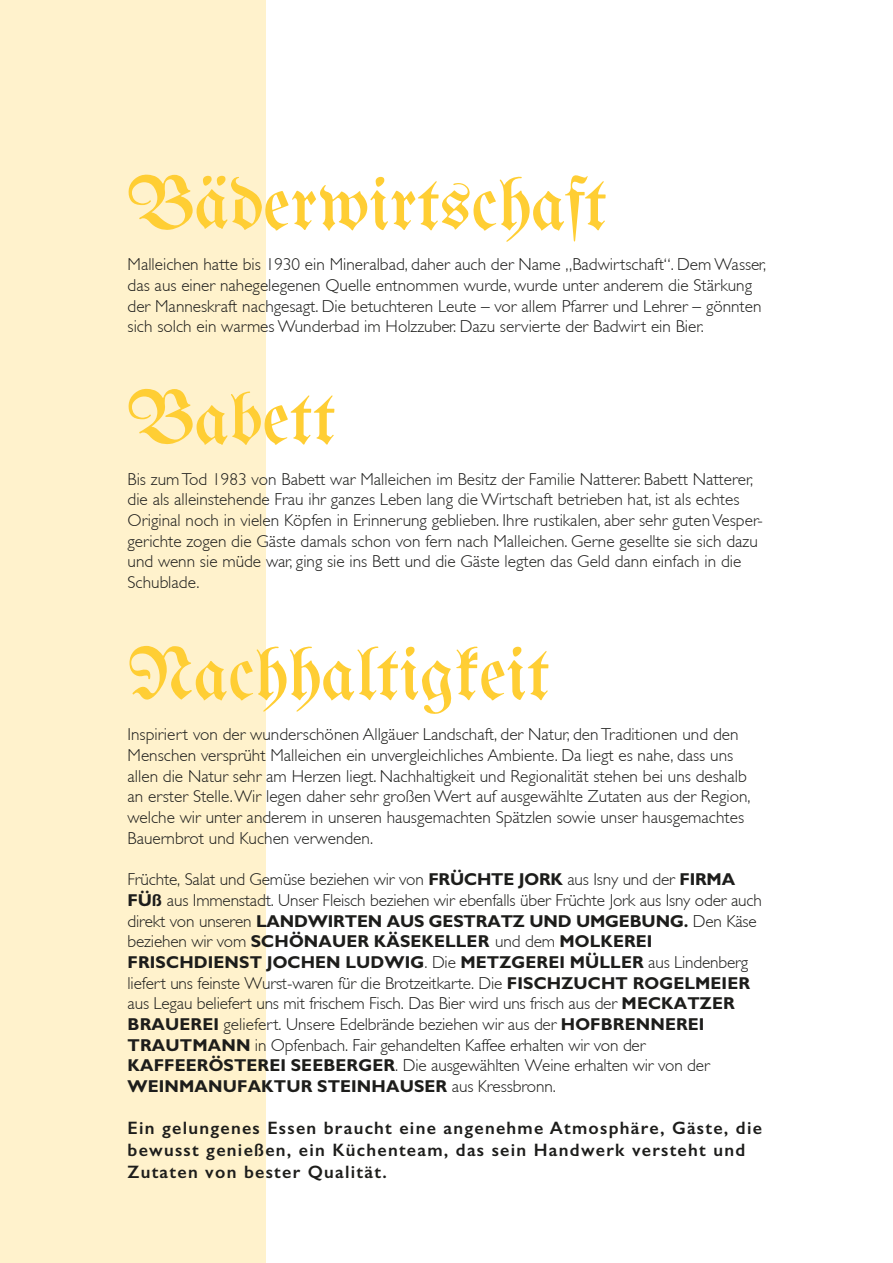
<style>
.page{position:relative;width:893px;height:1263px;background:#fff}
.page>*{position:absolute;margin:0;border:0;box-sizing:border-box;transform-origin:0 0}
.t1{font:75px "Unifraktur Maguntia";color:#ffce34}
.t2{font:600 18px/21.6px "Gill Sans";letter-spacing:.07em;color:#1d1d1b}
.t3{font:300 17.25px/20.7px "Gill Sans";color:#1d1d1b}
.s1{font-weight:700}
</style>
<div class="page">
<div style="left:0;top:0;width:266px;height:1263px;background:#fff2cc"></div>
<p class="t1" style="left:128px;top:159px;width:481px">Bäderwirtschaft</p>
<p class="t3" style="left:128px;top:254px;width:640px">Malleichen hatte bis 1930 ein Mineralbad, daher auch der Name „Badwirtschaft“. Dem Wasser, das aus einer nahegelegenen Quelle entnommen wurde, wurde unter anderem die Stärkung der Manneskraft nachgesagt. Die betuchteren Leute – vor allem Pfarrer und Lehrer – gönnten sich solch ein warmes Wunderbad im Holzzuber. Dazu servierte der Badwirt ein Bier.</p>
<p class="t1" style="left:128px;top:373px;width:210px">Babett</p>
<p class="t3" style="left:128px;top:469px;width:637px">Bis zum Tod 1983 von Babett war Malleichen im Besitz der Familie Natterer. Babett Natterer, die als alleinstehende Frau ihr ganzes Leben lang die Wirtschaft betrieben hat, ist als echtes Original noch in vielen Köpfen in Erinnerung geblieben. Ihre rustikalen, aber sehr guten Vesper&shy;gerichte zogen die Gäste damals schon von fern nach Malleichen. Gerne gesellte sie sich dazu und wenn sie müde war, ging sie ins Bett und die Gäste legten das Geld dann einfach in die Schublade.</p>
<p class="t1" style="left:128px;top:629px;width:424px">Nachhaltigkeit</p>
<p class="t3" style="left:128px;top:724px;width:624px">Inspiriert von der wunderschönen Allgäuer Landschaft, der Natur, den Traditionen und den Menschen versprüht Malleichen ein unvergleichliches Ambiente. Da liegt es nahe, dass uns allen die Natur sehr am Herzen liegt. Nachhaltigkeit und Regionalität stehen bei uns deshalb an erster Stelle. Wir legen daher sehr großen Wert auf ausgewählte Zutaten aus der Region, welche wir unter anderem in unseren hausgemachten Spätzlen sowie unser hausgemachtes Bauernbrot und Kuchen verwenden.</p>
<p class="t3" style="left:128px;top:869px;width:636px">Früchte, Salat und Gemüse beziehen wir von <span class="s1">FRÜCHTE JORK</span> aus Isny und der <span class="s1">FIRMA FÜß</span> aus Immenstadt. Unser Fleisch beziehen wir ebenfalls über Früchte Jork aus Isny oder auch direkt von unseren <span class="s1">LANDWIRTEN AUS GESTRATZ UND UMGEBUNG.</span> Den Käse beziehen wir vom <span class="s1">SCHÖNAUER KÄSEKELLER</span> und dem <span class="s1">MOLKEREI FRISCHDIENST JOCHEN LUDWIG</span>. Die <span class="s1">METZGEREI MÜLLER</span> aus Lindenberg liefert uns feinste Wurst-waren für die Brotzeitkarte. Die <span class="s1">FISCHZUCHT ROGELMEIER </span>aus Legau beliefert uns mit frischem Fisch. Das Bier wird uns frisch aus der <span class="s1">MECKATZER BRAUEREI</span> geliefert. Unsere Edelbrände beziehen wir aus der <span class="s1">HOFBRENNEREI TRAUTMANN</span> in Opfenbach. Fair gehandelten Kaffee erhalten wir von der <span class="s1">KAFFEERÖSTEREI SEEBERGER</span>. Die ausgewählten Weine erhalten wir von der <span class="s1">WEINMANUFAKTUR STEINHAUSER</span> aus Kressbronn.</p>
<p class="t2" style="left:128px;top:1117px;width:636px">Ein gelungenes Essen braucht eine angenehme Atmosphäre, Gäste, die bewusst genießen, ein Küchenteam, das sein Handwerk versteht und<br>Zutaten von bester Qualität.</p>
</div>
